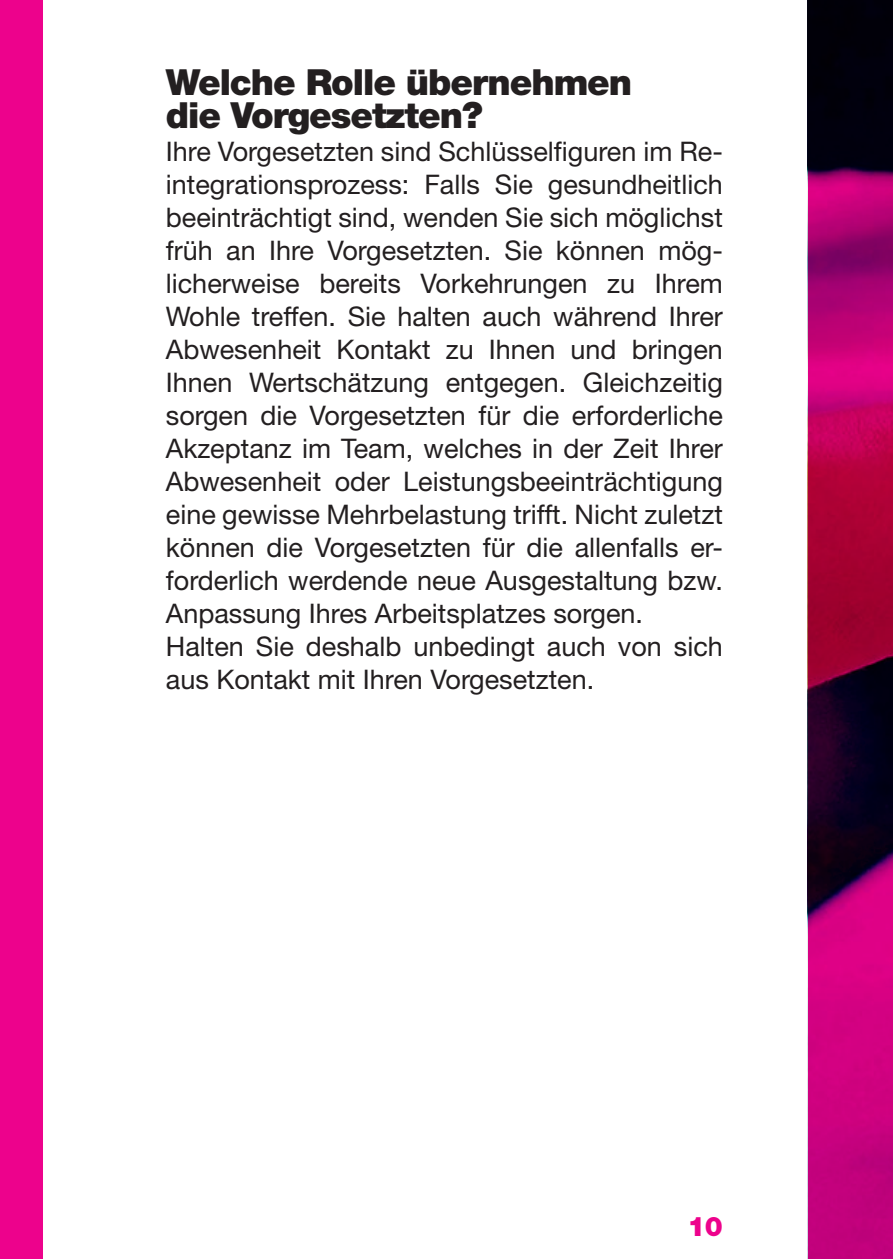
<style>
.page{position:relative;width:893px;height:1259px;background:#fff}
.page>*{position:absolute;margin:0;border:0;box-sizing:border-box;transform-origin:0 0}
.t1{font:900 36px/33px "Helvetica Neue LT Std";letter-spacing:-.03em;color:#231f20}
.t2{font:27px/33px "Helvetica Neue LT Std";color:#231f20}
.t3{font:900 27px "Helvetica Neue LT Std";color:#ed028c}
</style>
<div class="page">
<div style="left:0;top:0;width:43px;height:1259px;background:#ed028c"></div>
<svg style="left:808px;top:0;width:85px;height:1259px;background:#85004e"></svg>
<h1 class="t1" style="left:166px;top:66px;width:468px">Welche Rolle übernehmen die Vorgesetzten?</h1>
<p class="t2" style="left:166px;top:135px;width:559px">Ihre Vorgesetzten sind Schlüsselfiguren im Re&shy;integrationsprozess: Falls Sie gesundheitlich beeinträchtigt sind, wenden Sie sich möglichst früh an Ihre Vorgesetzten. Sie können mög&shy;licherweise bereits Vorkehrungen zu Ihrem Wohle treffen. Sie halten auch während Ihrer Abwesenheit Kontakt zu Ihnen und bringen Ihnen Wertschätzung entgegen. Gleichzeitig sorgen die Vorgesetzten für die erforderliche Akzeptanz im Team, welches in der Zeit Ihrer Abwesenheit oder Leistungsbeeinträchtigung eine gewisse Mehrbelastung trifft. Nicht zuletzt können die Vorgesetzten für die allenfalls er&shy;forderlich werdende neue Ausgestaltung bzw.<br>Anpassung Ihres Arbeitsplatzes sorgen.<br>Halten Sie deshalb unbedingt auch von sich aus Kontakt mit Ihren Vorgesetzten.</p>
<p class="t3" style="left:688px;top:1210px;width:37px">10</p>
</div>
